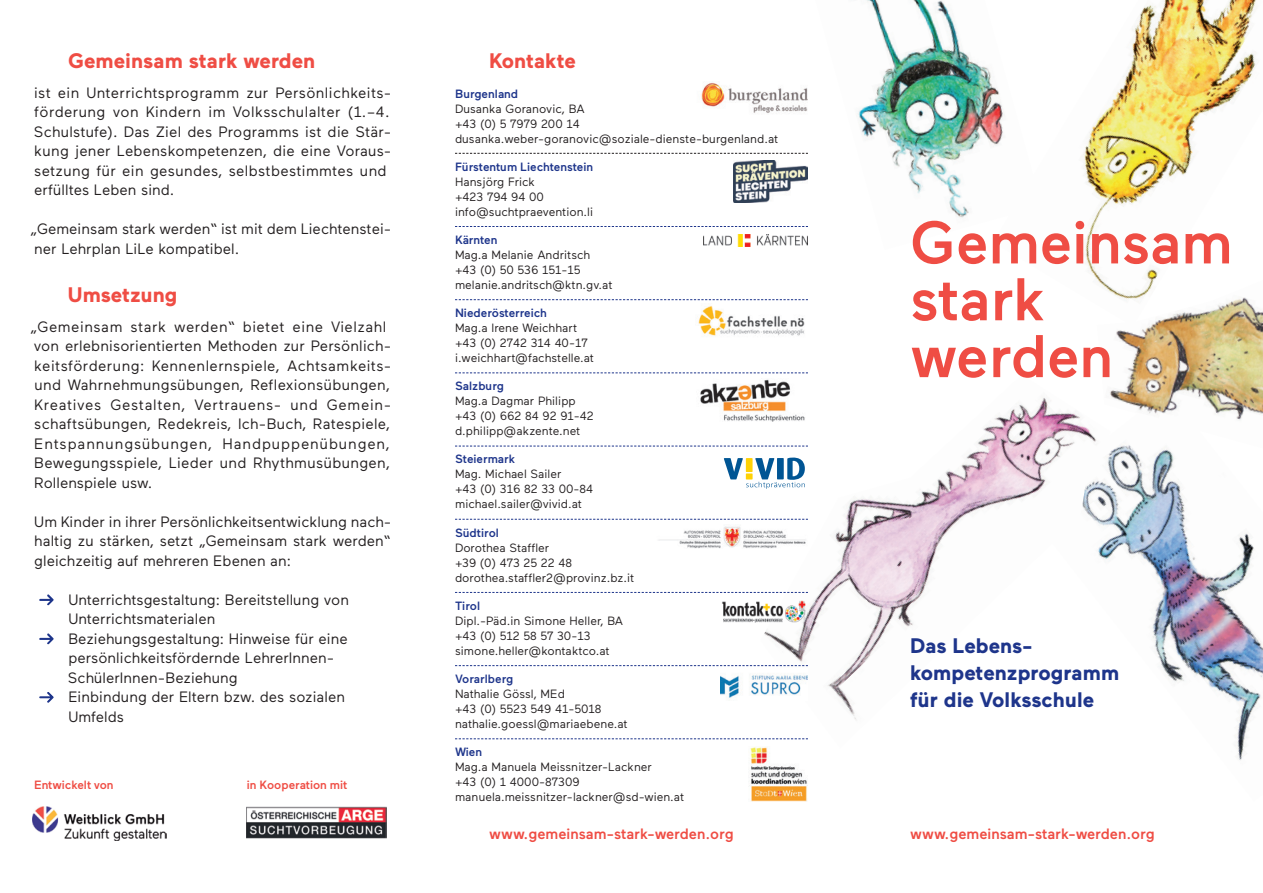
<style>
.page{position:relative;width:1263px;height:893px;background:#fff}
.page>*{position:absolute;margin:0;border:0;box-sizing:border-box;transform-origin:0 0}
.titel{font:500 60px "Maax";color:#ef4d44}
.Heading_1{font:700 21px/27px "Maax";color:#1e358b}
.Heading_1-2{font:700 21px "Maax";color:#ef4d44}
.p_ohne{font:15px/19.5px "Maax";letter-spacing:.01em;color:#231f20}
.p_ohne-2{font:500 15px "Maax";color:#ef4d44}
.Marginaline_8{font:12px "Maax";color:#231f20}
.HL_8{font:500 12px "Maax";color:#1e358b}
.t1{font:500 12px "Maax";color:#ef4d44}
.s1{font-family:"Netto Icons OT";font-size:13.5px;color:#1e358b}
</style>
<div class="page">
<img style="left:1083px;top:0;width:176px;height:280px">
<img style="left:1111px;top:448px;width:152px;height:312px">
<img style="left:858px;top:0;width:146px;height:218px">
<img style="left:1098px;top:280px;width:165px;height:168px">
<img style="left:761px;top:375px;width:350px;height:365px">
<img style="left:247px;top:807px;width:140px;height:32px">
<svg style="left:455px;top:153px;width:353px;height:1px"></svg>
<svg style="left:455px;top:226px;width:353px;height:1px"></svg>
<svg style="left:455px;top:299px;width:353px;height:1px"></svg>
<svg style="left:455px;top:372px;width:353px;height:1px"></svg>
<svg style="left:455px;top:446px;width:353px;height:1px"></svg>
<svg style="left:455px;top:519px;width:353px;height:1px"></svg>
<svg style="left:455px;top:592px;width:353px;height:1px"></svg>
<svg style="left:455px;top:665px;width:353px;height:1px"></svg>
<svg style="left:455px;top:738px;width:353px;height:1px"></svg>
<img style="left:701px;top:81px;width:107px;height:32px">
<img style="left:733px;top:160px;width:75px;height:42px">
<img style="left:703px;top:235px;width:105px;height:12px">
<img style="left:698px;top:306px;width:107px;height:30px">
<img style="left:700px;top:378px;width:108px;height:44px">
<svg style="left:724px;top:458px;width:81px;height:31px"></svg>
<div style="left:746px;top:473px;width:7px;height:6px;background:#fed105"></div>
<div style="left:746px;top:458px;width:6px;height:14px;background:#fed105"></div>
<img style="left:659px;top:525px;width:149px;height:24px">
<img style="left:722px;top:600px;width:86px;height:22px">
<img style="left:720px;top:669px;width:88px;height:32px">
<img style="left:749px;top:747px;width:59px;height:54px">
<img style="left:32px;top:807px;width:134px;height:34px">
<p class="Heading_1-2" style="left:68px;top:49px;width:249px">Gemeinsam stark werden</p>
<p class="Heading_1-2" style="left:489px;top:49px;width:88px">Kontakte</p>
<p class="p_ohne" style="left:34px;top:83px;width:359px">ist ein Unterrichtsprogramm zur Persönlichkeits&shy;förderung von Kindern im Volksschulalter (1.–4.<br>Schulstufe). Das Ziel des Programms ist die Stär&shy;kung jener Lebenskompetenzen, die eine Voraus&shy;setzung für ein gesundes, selbstbestimmtes und erfülltes Leben sind.</p>
<p class="p_ohne" style="left:30px;top:219px;width:363px">„Gemeinsam stark werden“ ist mit dem Liechtenstei&shy;ner Lehrplan LiLe kompatibel.</p>
<p class="Heading_1-2" style="left:68px;top:283px;width:111px">Umsetzung</p>
<p class="p_ohne" style="left:30px;top:317px;width:363px">„Gemeinsam stark werden“ bietet eine Vielzahl von erlebnisorientierten Methoden zur Persönlich&shy;keitsförderung: Kennenlernspiele, Achtsamkeits&shy;und Wahrnehmungsübungen, Reflexionsübungen, Kreatives Gestalten, Vertrauens- und Gemein&shy;schaftsübungen, Redekreis, Ich-Buch, Ratespiele, Entspannungsübungen, Handpuppenübungen, Bewegungsspiele, Lieder und Rhythmusübungen, Rollenspiele usw.</p>
<p class="p_ohne" style="left:34px;top:512px;width:359px;text-align:justify">Um Kinder in ihrer Persönlichkeitsentwicklung nach&shy;haltig zu stärken, setzt „Gemeinsam stark werden“ gleichzeitig auf mehreren Ebenen an:</p>
<p class="p_ohne" style="left:68px;top:590px;width:282px;text-indent:-31px"><span class="s1">A</span> Unterrichtsgestaltung: Bereitstellung von<br>Unterrichtsmaterialen</p>
<p class="p_ohne" style="left:68px;top:629px;width:282px;text-indent:-30px"><span class="s1">A</span> Beziehungsgestaltung: Hinweise für eine persönlichkeitsfördernde LehrerInnen-<br>SchülerInnen-Beziehung</p>
<p class="p_ohne" style="left:68px;top:687px;width:278px;text-indent:-31px"><span class="s1">A</span> Einbindung der Eltern bzw. des sozialen<br>Umfelds</p>
<p class="HL_8" style="left:455px;top:87px;width:65px">Burgenland</p>
<p class="Marginaline_8" style="left:455px;top:102px;width:131px">Dusanka Goranovic, BA</p>
<p class="Marginaline_8" style="left:455px;top:117px;width:126px">+43 (0) 5 7979 200 14</p>
<p class="Marginaline_8" style="left:455px;top:132px;width:325px">dusanka.weber-goranovic@soziale-dienste-burgenland.at</p>
<p class="HL_8" style="left:455px;top:160px;width:140px">Fürstentum Liechtenstein</p>
<p class="Marginaline_8" style="left:455px;top:175px;width:82px">Hansjörg Frick</p>
<p class="Marginaline_8" style="left:455px;top:190px;width:90px">+423 794 94 00</p>
<p class="Marginaline_8" style="left:455px;top:205px;width:140px">info@suchtpraevention.li</p>
<p class="HL_8" style="left:455px;top:233px;width:44px">Kärnten</p>
<p class="Marginaline_8" style="left:455px;top:248px;width:137px">Mag.a Melanie Andritsch</p>
<p class="Marginaline_8" style="left:455px;top:263px;width:127px">+43 (0) 50 536 151-15</p>
<p class="Marginaline_8" style="left:455px;top:278px;width:159px">melanie.andritsch@ktn.gv.at</p>
<p class="HL_8" style="left:455px;top:306px;width:93px">Niederösterreich</p>
<p class="Marginaline_8" style="left:455px;top:321px;width:124px">Mag.a Irene Weichhart</p>
<p class="Marginaline_8" style="left:455px;top:336px;width:134px">+43 (0) 2742 314 40-17</p>
<p class="Marginaline_8" style="left:455px;top:351px;width:141px">i.weichhart@fachstelle.at</p>
<p class="HL_8" style="left:455px;top:380px;width:50px">Salzburg</p>
<p class="Marginaline_8" style="left:455px;top:395px;width:122px">Mag.a Dagmar Philipp</p>
<p class="Marginaline_8" style="left:455px;top:410px;width:140px">+43 (0) 662 84 92 91-42</p>
<p class="Marginaline_8" style="left:455px;top:425px;width:127px">d.philipp@akzente.net</p>
<p class="HL_8" style="left:455px;top:453px;width:62px">Steiermark</p>
<p class="Marginaline_8" style="left:455px;top:468px;width:108px">Mag. Michael Sailer</p>
<p class="Marginaline_8" style="left:455px;top:483px;width:140px">+43 (0) 316 82 33 00-84</p>
<p class="Marginaline_8" style="left:455px;top:498px;width:128px">michael.sailer@vivid.at</p>
<p class="HL_8" style="left:455px;top:526px;width:45px">Südtirol</p>
<p class="Marginaline_8" style="left:455px;top:541px;width:96px">Dorothea Staffler</p>
<p class="Marginaline_8" style="left:455px;top:556px;width:119px">+39 (0) 473 25 22 48</p>
<p class="Marginaline_8" style="left:455px;top:571px;width:181px">dorothea.staffler2@provinz.bz.it</p>
<p class="HL_8" style="left:455px;top:599px;width:27px">Tirol</p>
<p class="Marginaline_8" style="left:455px;top:614px;width:170px">Dipl.-Päd.in Simone Heller, BA</p>
<p class="Marginaline_8" style="left:455px;top:629px;width:137px">+43 (0) 512 58 57 30-13</p>
<p class="Marginaline_8" style="left:455px;top:644px;width:156px">simone.heller@kontaktco.at</p>
<p class="HL_8" style="left:455px;top:672px;width:60px">Vorarlberg</p>
<p class="Marginaline_8" style="left:455px;top:687px;width:111px">Nathalie Gössl, MEd</p>
<p class="Marginaline_8" style="left:455px;top:702px;width:148px">+43 (0) 5523 549 41-5018</p>
<p class="Marginaline_8" style="left:455px;top:717px;width:174px">nathalie.goessl@mariaebene.at</p>
<p class="HL_8" style="left:455px;top:746px;width:29px">Wien</p>
<p class="Marginaline_8" style="left:455px;top:761px;width:198px">Mag.a Manuela Meissnitzer-Lackner</p>
<p class="Marginaline_8" style="left:455px;top:776px;width:126px">+43 (0) 1 4000-87309</p>
<p class="Marginaline_8" style="left:455px;top:791px;width:231px">manuela.meissnitzer-lackner@sd-wien.at</p>
<p class="t1" style="left:34px;top:778px;width:81px">Entwickelt von</p>
<p class="t1" style="left:247px;top:778px;width:102px">in Kooperation mit</p>
<p class="titel" style="left:910px;top:210px;width:324px">Gemeinsam</p>
<p class="titel" style="left:910px;top:267px;width:137px">stark</p>
<p class="titel" style="left:910px;top:324px;width:204px">werden</p>
<p class="Heading_1" style="left:910px;top:632px;width:211px">Das Lebens&shy;kompetenzprogramm für die Volksschule</p>
<p class="p_ohne-2" style="left:489px;top:825px;width:246px">www.gemeinsam-stark-werden.org</p>
<p class="p_ohne-2" style="left:910px;top:825px;width:246px">www.gemeinsam-stark-werden.org</p>
</div>
